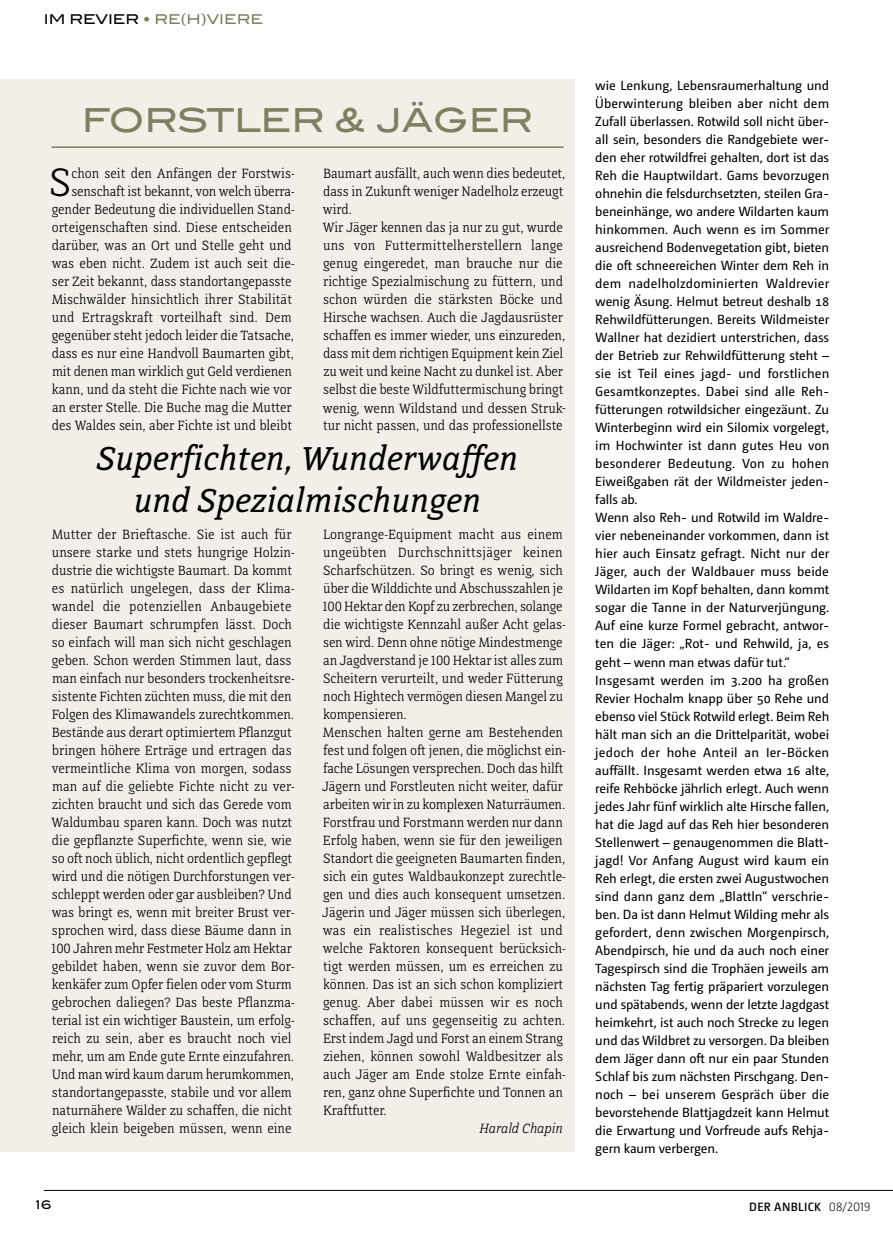
<style>
.page{position:relative;width:893px;height:1234px;background:#fff}
.page>*{position:absolute;margin:0;border:0;box-sizing:border-box;transform-origin:0 0}
.t1{font:300 41.55px "Directa Serif";color:#000}
.t2{font:italic 34.8px/41.7px "Directa Serif";color:#000;text-align:center}
.t3{font:500 33px "Blair ITC";color:#7e8061}
.t4{font:300 14.1px/18px "Directa Serif";letter-spacing:-.01em;color:#000}
.t5{font:italic 300 14.1px "Directa Serif";letter-spacing:-.01em;color:#000}
.t6{font:500 13.5px "Blair ITC";color:#7d7f61}
.t7{font:13.2px/18px "Camingo Dos Pro";letter-spacing:-.01em;color:#000}
.t8{font:600 12px "Camingo Dos Pro";letter-spacing:.025em;color:#000}
.t9{font:500 12px "Blair ITC";color:#000}
.s1{color:#000}
.s2{font-weight:300}
</style>
<div class="page">
<hr style="left:44px;top:1189px;width:849px;height:1px;background:#000">
<div style="left:0;top:80px;width:574px;height:1071px;background:#f1efe7"></div>
<hr style="left:51px;top:146px;width:512px;height:2px;background:#7d7e5d">
<p class="t6" style="left:44px;top:11px;width:221px"><span class="s1">IM REVIER</span> • RE(H)VIERE</p>
<h3 class="t3" style="left:82px;top:100px;width:453px">FORSTLER &amp; JÄGER</h3>
<p class="t4" style="left:52px;top:164px;width:244px;text-align:right">chon seit den Anfängen der Forstwis&shy;senschaft ist bekannt, von welch überra&shy;gender Bedeutung die individuellen Stand&shy;orteigenschaften sind. Diese entscheiden darüber, was an Ort und Stelle geht und was eben nicht. Zudem ist auch seit die&shy;ser Zeit bekannt, dass standortangepasste Mischwälder hinsichtlich ihrer Stabilität und Ertragskraft vorteilhaft sind. Dem gegenüber steht jedoch leider die Tatsache, dass es nur eine Handvoll Baumarten gibt, mit denen man wirklich gut Geld verdienen kann, und da steht die Fichte nach wie vor an erster Stelle. Die Buche mag die Mutter des Waldes sein, aber Fichte ist und bleibt</p>
<h1 class="t1" style="left:49px;top:158px;width:24px">S</h1>
<p class="t4" style="left:323px;top:164px;width:245px">Baumart ausfällt, auch wenn dies bedeutet, dass in Zukunft weniger Nadelholz erzeugt wird.<br>Wir Jäger kennen das ja nur zu gut, wurde uns von Futtermittelherstellern lange genug eingeredet, man brauche nur die richtige Spezialmischung zu füttern, und schon würden die stärksten Böcke und Hirsche wachsen. Auch die Jagdausrüster schaffen es immer wieder, uns einzureden, dass mit dem richtigen Equipment kein Ziel zu weit und keine Nacht zu dunkel ist. Aber selbst die beste Wildfuttermischung bringt wenig, wenn Wildstand und dessen Struk&shy;tur nicht passen, und das professionellste</p>
<h2 class="t2" style="left:97px;top:438px;width:423px">Superfichten, Wunderwaffen und Spezialmischungen</h2>
<p class="t4" style="left:51px;top:524px;width:245px">Mutter der Brieftasche. Sie ist auch für unsere starke und stets hungrige Holzin&shy;dustrie die wichtigste Baumart. Da kommt es natürlich ungelegen, dass der Klima&shy;wandel die potenziellen Anbaugebiete dieser Baumart schrumpfen lässt. Doch so einfach will man sich nicht geschlagen geben. Schon werden Stimmen laut, dass man einfach nur besonders trockenheitsre&shy;sistente Fichten züchten muss, die mit den Folgen des Klimawandels zurechtkommen.<br>Bestände aus derart optimiertem Pflanzgut bringen höhere Erträge und ertragen das vermeintliche Klima von morgen, sodass man auf die geliebte Fichte nicht zu ver&shy;zichten braucht und sich das Gerede vom Waldumbau sparen kann. Doch was nutzt die gepflanzte Superfichte, wenn sie, wie so oft noch üblich, nicht ordentlich gepflegt wird und die nötigen Durchforstungen ver&shy;schleppt werden oder gar ausbleiben? Und was bringt es, wenn mit breiter Brust ver&shy;sprochen wird, dass diese Bäume dann in 100 Jahren mehr Festmeter Holz am Hektar gebildet haben, wenn sie zuvor dem Bor&shy;kenkäfer zum Opfer fielen oder vom Sturm gebrochen daliegen? Das beste Pflanzma&shy;terial ist ein wichtiger Baustein, um erfolg&shy;reich zu sein, aber es braucht noch viel mehr, um am Ende gute Ernte einzufahren.<br>Und man wird kaum darum herumkommen, standortangepasste, stabile und vor allem naturnähere Wälder zu schaffen, die nicht gleich klein beigeben müssen, wenn eine</p>
<p class="t4" style="left:322px;top:524px;width:245px">Longrange-Equipment macht aus einem ungeübten Durchschnittsjäger keinen Scharfschützen. So bringt es wenig, sich über die Wilddichte und Abschusszahlen je 100 Hektar den Kopf zu zerbrechen, solange die wichtigste Kennzahl außer Acht gelas&shy;sen wird. Denn ohne nötige Mindestmenge an Jagdverstand je 100 Hektar ist alles zum Scheitern verurteilt, und weder Fütterung noch Hightech vermögen diesen Mangel zu kompensieren.<br>Menschen halten gerne am Bestehenden fest und folgen oft jenen, die möglichst ein&shy;fache Lösungen versprechen. Doch das hilft Jägern und Forstleuten nicht weiter, dafür arbeiten wir in zu komplexen Naturräumen.<br>Forstfrau und Forstmann werden nur dann Erfolg haben, wenn sie für den jeweiligen Standort die geeigneten Baumarten finden, sich ein gutes Waldbaukonzept zurechtle&shy;gen und dies auch konsequent umsetzen.<br>Jägerin und Jäger müssen sich überlegen, was ein realistisches Hegeziel ist und welche Faktoren konsequent berücksich&shy;tigt werden müssen, um es erreichen zu können. Das ist an sich schon kompliziert genug. Aber dabei müssen wir es noch schaffen, auf uns gegenseitig zu achten.<br>Erst indem Jagd und Forst an einem Strang ziehen, können sowohl Waldbesitzer als auch Jäger am Ende stolze Ernte einfah&shy;ren, ganz ohne Superfichte und Tonnen an Kraftfutter.</p>
<p class="t5" style="left:479px;top:1119px;width:85px">Harald Chapin</p>
<p class="t7" style="left:595px;top:76px;width:235px">wie Lenkung, Lebensraumerhaltung und Überwinterung bleiben aber nicht dem Zufall überlassen. Rotwild soll nicht über&shy;all sein, besonders die Randgebiete wer&shy;den eher rotwildfrei gehalten, dort ist das Reh die Hauptwildart. Gams bevorzugen ohnehin die felsdurchsetzten, steilen Gra&shy;beneinhänge, wo andere Wildarten kaum hinkommen. Auch wenn es im Sommer ausreichend Bodenvegetation gibt, bieten die oft schneereichen Winter dem Reh in dem nadelholzdominierten Waldrevier wenig Äsung. Helmut betreut deshalb 18<br>Rehwildfütterungen. Bereits Wildmeister Wallner hat dezidiert unterstrichen, dass der Betrieb zur Rehwildfütterung steht – sie ist Teil eines jagd- und forstlichen Gesamtkonzeptes. Dabei sind alle Reh&shy;fütterungen rotwildsicher eingezäunt. Zu Winterbeginn wird ein Silomix vorgelegt, im Hochwinter ist dann gutes Heu von besonderer Bedeutung. Von zu hohen Eiweißgaben rät der Wildmeister jeden&shy;falls ab.<br>Wenn also Reh- und Rotwild im Waldre&shy;vier nebeneinander vorkommen, dann ist hier auch Einsatz gefragt. Nicht nur der Jäger, auch der Waldbauer muss beide Wildarten im Kopf behalten, dann kommt sogar die Tanne in der Naturverjüngung.<br>Auf eine kurze Formel gebracht, antwor&shy;ten die Jäger: „Rot- und Rehwild, ja, es geht – wenn man etwas dafür tut.“ Insgesamt werden im 3.200 ha großen Revier Hochalm knapp über 50 Rehe und ebenso viel Stück Rotwild erlegt. Beim Reh hält man sich an die Drittelparität, wobei jedoch der hohe Anteil an Ier-Böcken auffällt. Insgesamt werden etwa 16 alte, reife Rehböcke jährlich erlegt. Auch wenn jedes Jahr fünf wirklich alte Hirsche fallen, hat die Jagd auf das Reh hier besonderen Stellenwert – genaugenommen die Blatt&shy;jagd! Vor Anfang August wird kaum ein Reh erlegt, die ersten zwei Augustwochen sind dann ganz dem „Blattln“ verschrie&shy;ben. Da ist dann Helmut Wilding mehr als gefordert, denn zwischen Morgenpirsch, Abendpirsch, hie und da auch noch einer Tagespirsch sind die Trophäen jeweils am nächsten Tag fertig präpariert vorzulegen und spätabends, wenn der letzte Jagdgast heimkehrt, ist auch noch Strecke zu legen und das Wildbret zu versorgen. Da bleiben dem Jäger dann oft nur ein paar Stunden Schlaf bis zum nächsten Pirschgang. Den&shy;noch – bei unserem Gespräch über die bevorstehende Blattjagdzeit kann Helmut die Erwartung und Vorfreude aufs Rehja&shy;gern kaum verbergen.</p>
<p class="t9" style="left:36px;top:1197px;width:17px">16</p>
<p class="t8" style="left:749px;top:1199px;width:123px">DER ANBLICK <span class="s2">08/2019</span></p>
</div>
